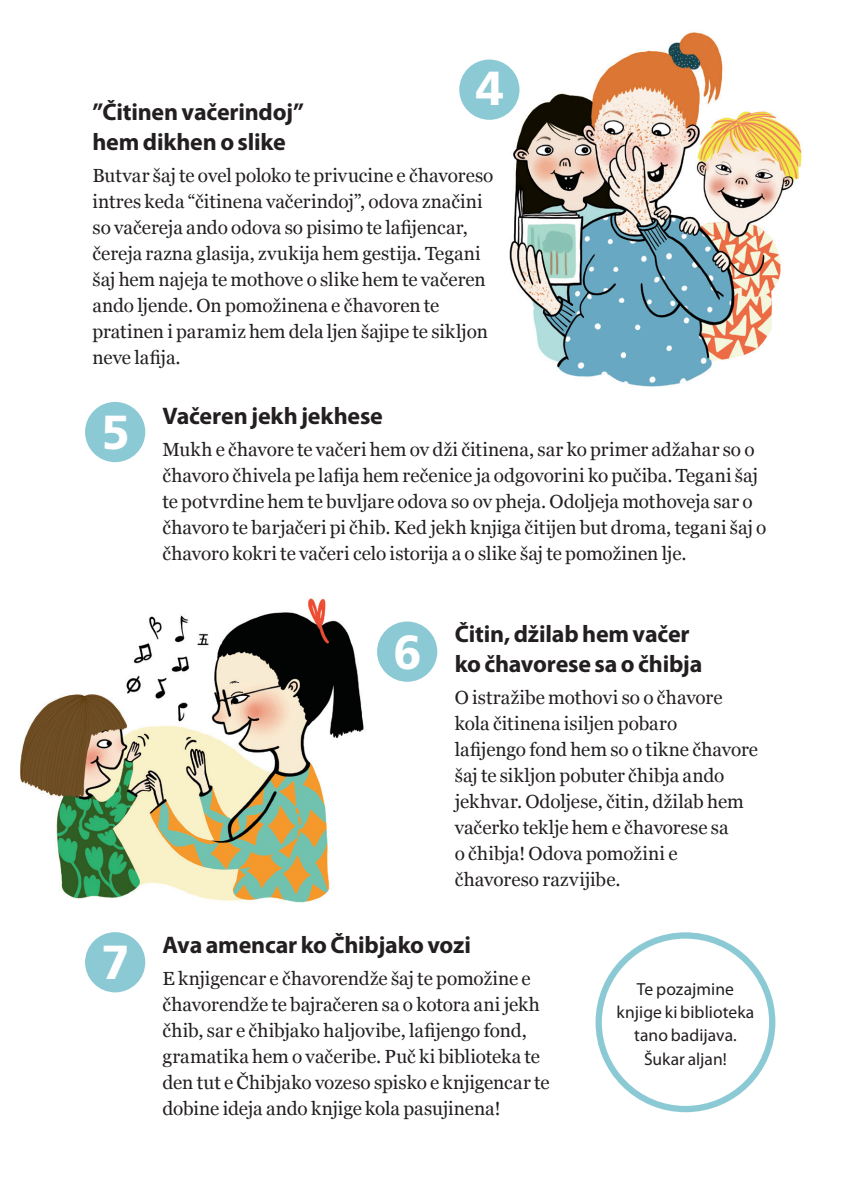
<style>
.page{position:relative;width:842px;height:1191px;background:#fff}
.page>*{position:absolute;margin:0;border:0;box-sizing:border-box;transform-origin:0 0}
.t1{font:800 47.8px "Frutiger SLLOTF";color:#fff}
.Rubrik{font:700 24px/30px "Myriad Pro";letter-spacing:-.01em;color:#231f20}
.Brödtext{font:19px/26px "Georgia";letter-spacing:-.005em;color:#231f20}
.t2{font:17.6px/23.4px "Myriad Pro";letter-spacing:.005em;color:#231f20;text-align:center}
</style>
<div class="page">
<img style="left:478px;top:32px;width:324px;height:355px">
<img style="left:20px;top:598px;width:378px;height:347px">
<div style="left:595px;top:932px;width:180px;height:180px;border:6px solid #8bcad4;border-radius:50%"></div>
<div style="left:459px;top:60px;width:60px;height:60px;background:#8bcad4;border-radius:50%"></div>
<div style="left:85px;top:402px;width:60px;height:60px;background:#8bcad4;border-radius:50%"></div>
<div style="left:85px;top:932px;width:60px;height:60px;background:#8bcad4;border-radius:50%"></div>
<div style="left:377px;top:621px;width:60px;height:61px;background:#8bcad4;border-radius:50%"></div>
<p class="t1" style="left:476px;top:60px;width:30px">4</p>
<p class="Rubrik" style="left:92px;top:96px;width:213px">”Čitinen vačerindoj” hem dikhen o slike</p>
<p class="Brödtext" style="left:92px;top:161px;width:403px">Butvar šaj te ovel poloko te privucine e čhavoreso intres keda “čitinena vačerindoj”, odova značini so vačereja ando odova so pisimo te lafijencar, čereja razna glasija, zvukija hem gestija. Tegani šaj hem najeja te mothove o slike hem te vačeren ando ljende. On pomožinena e čhavoren te pratinen i paramiz hem dela ljen šajipe te sikljon neve lafija.</p>
<p class="t1" style="left:102px;top:404px;width:30px">5</p>
<p class="t1" style="left:102px;top:934px;width:30px">7</p>
<p class="Rubrik" style="left:162px;top:400px;width:222px">Vačeren jekh jekhese</p>
<p class="Brödtext" style="left:162px;top:436px;width:605px">Mukh e čhavore te vačeri hem ov dži čitinena, sar ko primer adžahar so o čhavoro čhivela pe lafija hem rečenice ja odgovorini ko pučiba. Tegani šaj te potvrdine hem te buvljare odova so ov pheja. Odoljeja mothoveja sar o čhavoro te barjačeri pi čhib. Ked jekh knjiga čitijen but droma, tegani šaj o čhavoro kokri te vačeri celo istorija a o slike šaj te pomožinen lje.</p>
<p class="t1" style="left:394px;top:623px;width:30px">6</p>
<p class="Rubrik" style="left:455px;top:618px;width:249px">Čitin, džilab hem vačer ko čhavorese sa o čhibja</p>
<p class="Brödtext" style="left:455px;top:683px;width:305px">O istražibe mothovi so o čhavore kola čitinena isiljen pobaro<br>lafijengo fond hem so o tikne čhavore šaj te sikljon pobuter čhibja ando jekhvar. Odoljese, čitin, džilab hem vačerko teklje hem e čhavorese sa<br>o čhibja! Odova pomožini e čhavoreso razvijibe.</p>
<p class="Rubrik" style="left:162px;top:929px;width:310px">Ava amencar ko Čhibjako vozi</p>
<p class="Brödtext" style="left:162px;top:964px;width:389px">E knjigencar e čhavorendže šaj te pomožine e čhavorendže te bajračeren sa o kotora ani jekh čhib, sar e čhibjako haljovibe, lafijengo fond, gramatika hem o vačeribe. Puč ki biblioteka te den tut e Čhibjako vozeso spisko e knjigencar te dobine ideja ando knjige kola pasujinena!</p>
<p class="t2" style="left:617px;top:976px;width:139px">Te pozajmine knjige ki biblioteka tano badijava.<br>Šukar aljan!</p>
</div>
